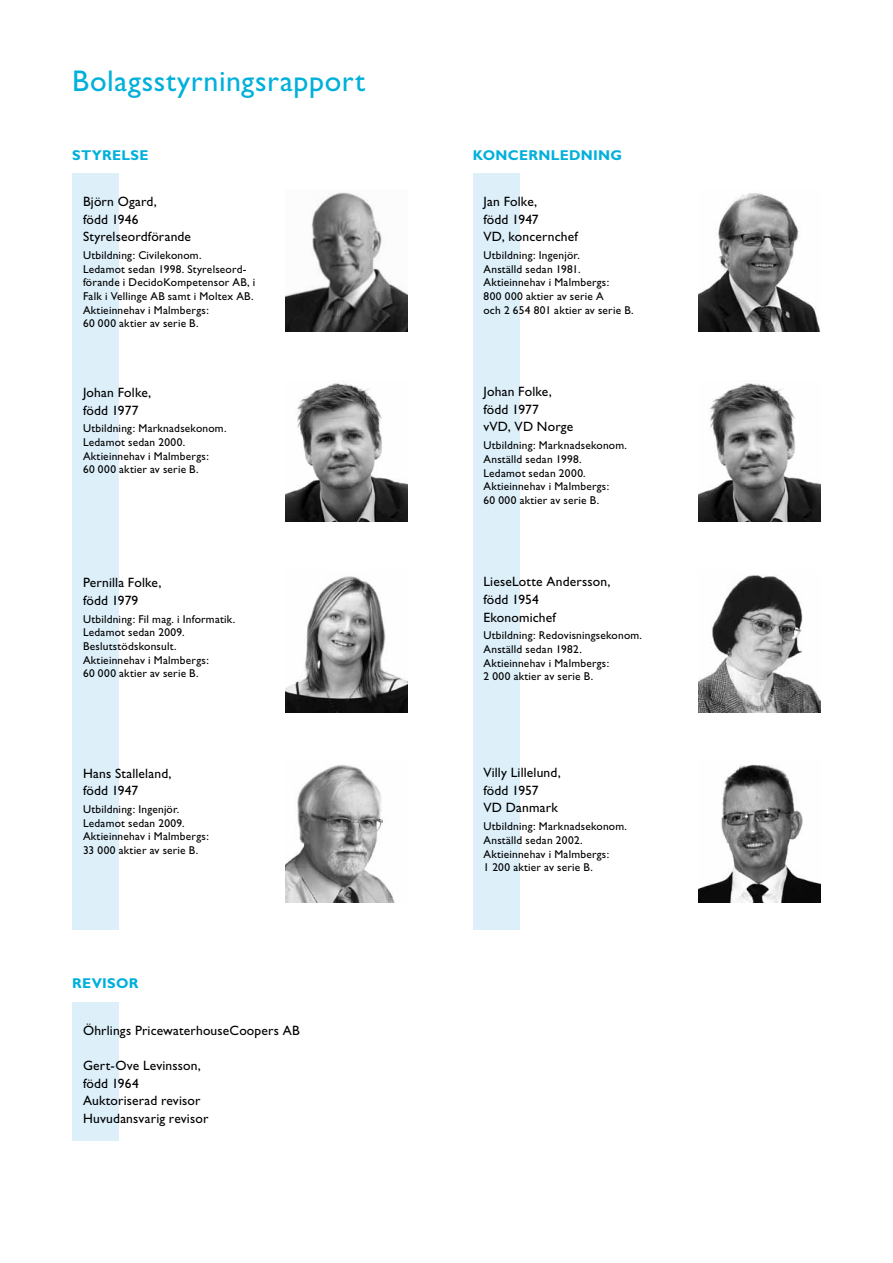
<style>
.page{position:relative;width:893px;height:1263px;background:#fff}
.page>*{position:absolute;margin:0;border:0;box-sizing:border-box;transform-origin:0 0}
.t1{font:30px "Gill Sans";letter-spacing:.02em;color:#00b0db}
.t2{font:700 14.25px "Gill Sans";letter-spacing:.02em;color:#00b0db}
.t3{font:13.5px/17.5px "Gill Sans";letter-spacing:.01em;color:#000}
.t4{font:11.4px/13.6px "Gill Sans";letter-spacing:.02em;color:#000}
</style>
<div class="page">
<div style="left:473px;top:173px;width:47px;height:757px;background:#ddf0fa"></div>
<div style="left:72px;top:173px;width:47px;height:757px;background:#ddf0fa"></div>
<img style="left:286px;top:192px;width:121px;height:140px">
<img style="left:286px;top:383px;width:121px;height:139px">
<img style="left:699px;top:193px;width:122px;height:139px">
<img style="left:699px;top:575px;width:122px;height:137px">
<svg style="left:699px;top:764px;width:122px;height:138px"></svg>
<img style="left:286px;top:576px;width:121px;height:136px">
<img style="left:286px;top:765px;width:109px;height:137px">
<div style="left:72px;top:1002px;width:47px;height:139px;background:#ddf0fa"></div>
<img style="left:699px;top:383px;width:122px;height:139px">
<h1 class="t1" style="left:72px;top:63px;width:294px">Bolagsstyrningsrapport</h1>
<p class="t2" style="left:72px;top:146px;width:78px">STYRELSE</p>
<p class="t2" style="left:473px;top:146px;width:151px">KONCERNLEDNING</p>
<p class="t3" style="left:83px;top:193px;width:110px">Björn Ogard,<br>född 1946<br>Styrelseordförande</p>
<p class="t4" style="left:83px;top:248px;width:174px">Utbildning: Civilekonom.<br>Ledamot sedan 1998. Styrelseord&shy;förande i DecidoKompetensor AB, i<br>Falk i Vellinge AB samt i Moltex AB.<br>Aktieinnehav i Malmbergs:<br>60 000 aktier av serie B.</p>
<p class="t3" style="left:83px;top:384px;width:70px">Johan Folke, född 1977</p>
<p class="t4" style="left:83px;top:422px;width:145px">Utbildning: Marknadsekonom.<br>Ledamot sedan 2000.<br>Aktieinnehav i Malmbergs:<br>60 000 aktier av serie B.</p>
<p class="t3" style="left:83px;top:574px;width:80px">Pernilla Folke, född 1979</p>
<p class="t4" style="left:83px;top:612px;width:154px">Utbildning: Fil mag. i Informatik.<br>Ledamot sedan 2009.<br>Beslutstödskonsult.<br>Aktieinnehav i Malmbergs:<br>60 000 aktier av serie B.</p>
<p class="t3" style="left:83px;top:764px;width:90px">Hans Stalleland, född 1947</p>
<p class="t4" style="left:83px;top:802px;width:127px">Utbildning: Ingenjör.<br>Ledamot sedan 2009.<br>Aktieinnehav i Malmbergs:<br>33 000 aktier av serie B.</p>
<p class="t2" style="left:72px;top:975px;width:68px">REVISOR</p>
<p class="t3" style="left:83px;top:1022px;width:218px">Öhrlings PricewaterhouseCoopers AB</p>
<p class="t3" style="left:83px;top:1057px;width:127px">Gert-Ove Levinsson, född 1964<br>Auktoriserad revisor<br>Huvudansvarig revisor</p>
<p class="t3" style="left:483px;top:193px;width:96px">Jan Folke,<br>född 1947<br>VD, koncernchef</p>
<p class="t4" style="left:483px;top:248px;width:152px">Utbildning: Ingenjör.<br>Anställd sedan 1981.<br>Aktieinnehav i Malmbergs:<br>800 000 aktier av serie A<br>och 2 654 801 aktier av serie B.</p>
<p class="t3" style="left:483px;top:383px;width:91px">Johan Folke, född 1977<br>vVD, VD Norge</p>
<p class="t4" style="left:483px;top:439px;width:145px">Utbildning: Marknadsekonom.<br>Anställd sedan 1998.<br>Ledamot sedan 2000.<br>Aktieinnehav i Malmbergs:<br>60 000 aktier av serie B.</p>
<p class="t3" style="left:483px;top:573px;width:128px">LieseLotte Andersson, född 1954<br>Ekonomichef</p>
<p class="t4" style="left:483px;top:629px;width:160px">Utbildning: Redovisningsekonom.<br>Anställd sedan 1982.<br>Aktieinnehav i Malmbergs:<br>2 000 aktier av serie B.</p>
<p class="t3" style="left:483px;top:764px;width:79px">Villy Lillelund, född 1957<br>VD Danmark</p>
<p class="t4" style="left:483px;top:820px;width:145px">Utbildning: Marknadsekonom.<br>Anställd sedan 2002.<br>Aktieinnehav i Malmbergs:<br>1 200 aktier av serie B.</p>
</div>
